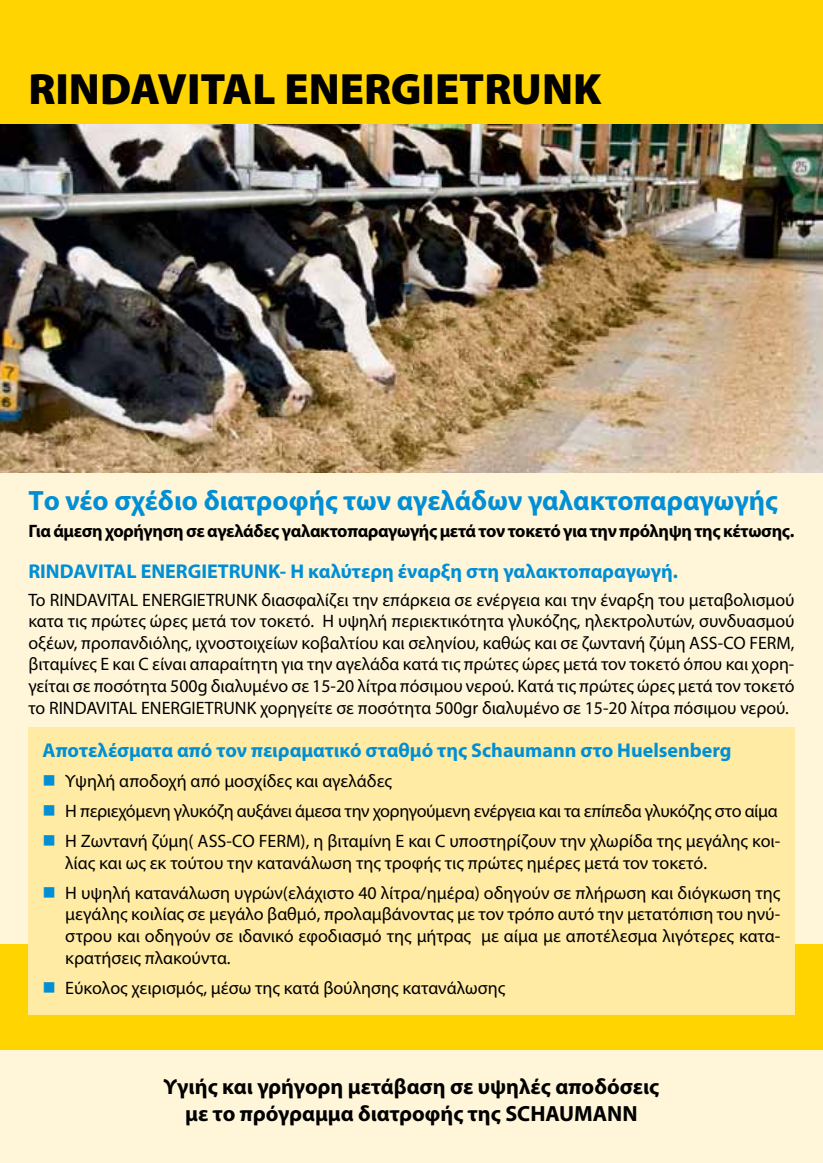
<style>
.page{position:relative;width:823px;height:1163px;background:#fff}
.page>*{position:absolute;margin:0;border:0;box-sizing:border-box;transform-origin:0 0}
.t1{font:900 44px "Myriad Pro";color:#000}
.t2{font:700 28px "Myriad Pro";color:#008fd5}
.t3{font:700 22px/26.4px "Myriad Pro";color:#000;text-align:center}
.t4{font:700 20px "Myriad Pro";color:#008fd5}
.t5{font:18px/21.6px "Myriad Pro";color:#000;text-align:justify}
.t6{font:18px "Myriad Pro";letter-spacing:-.02em;color:#000}
.t7{font:700 18px "Myriad Pro";letter-spacing:-.02em;color:#000}
.s1{color:#008fd5}
</style>
<div class="page">
<div style="left:0;top:72px;width:822px;height:1090px;background:#fff6d9"></div>
<img style="left:0;top:124px;width:822px;height:348px">
<div style="left:0;top:944px;width:822px;height:105px;background:#ffd400"></div>
<div style="left:0;top:0;width:822px;height:124px;background:#ffd400"></div>
<div style="left:29px;top:727px;width:765px;height:287px;background:#ffeba3"></div>
<h1 class="t1" style="left:28px;top:60px;width:574px">RINDAVITAL ENERGIETRUNK</h1>
<h2 class="t2" style="left:28px;top:482px;width:750px">Το νέο σχέδιο διατροφής των αγελάδων γαλακτοπαραγωγής</h2>
<p class="t7" style="left:28px;top:519px;width:767px">Για άμεση χορήγηση σε αγελάδες γαλακτοπαραγωγής μετά τον τοκετό για την πρόληψη της κέτωσης.</p>
<p class="t4" style="left:28px;top:558px;width:650px">RINDAVITAL ENERGIETRUNK- Η καλύτερη έναρξη στη γαλακτοπαραγωγή.</p>
<p class="t5" style="left:28px;top:588px;width:767px">To RINDAVITAL ENERGIETRUNK διασφαλίζει την επάρκεια σε ενέργεια και την έναρξη του μεταβολισμού κατα τις πρώτες ώρες μετά τον τοκετό. Η υψηλή περιεκτικότητα γλυκόζης, ηλεκτρολυτών, συνδυασμού οξέων, προπανδιόλης, ιχνοστοιχείων κοβαλτίου και σεληνίου, καθώς και σε ζωντανή ζύμη ASS-CO FERM, βιταμίνες Ε και C είναι απαραίτητη για την αγελάδα κατά τις πρώτες ώρες μετά τον τοκετό όπου και χορη&shy;γείται σε ποσότητα 500g διαλυμένο σε 15-20 λίτρα πόσιμου νερού. Κατά τις πρώτες ώρες μετά τον τοκετό το RINDAVITAL ENERGIETRUNK χορηγείτε σε ποσότητα 500gr διαλυμένο σε 15-20 λίτρα πόσιμου νερού.</p>
<p class="t4" style="left:43px;top:736px;width:690px">Αποτελέσματα από τον πειραματικό σταθμό της Schaumann στο Huelsenberg</p>
<p class="t5" style="left:43px;top:769px;width:351px"><span class="s1">■</span> Υψηλή αποδοχή από μοσχίδες και αγελάδες</p>
<p class="t6" style="left:43px;top:799px;width:736px"><span class="s1">■</span> Η περιεχόμενη γλυκόζη αυξάνει άμεσα την χορηγούμενη ενέργεια και τα επίπεδα γλυκόζης στο αίμα</p>
<p class="t5" style="left:65px;top:829px;width:716px;text-indent:-23px"><span class="s1">■</span> Η Ζωντανή ζύμη( ASS-CO FERM), η βιταμίνη Ε και C υποστηρίζουν την χλωρίδα της μεγάλης κοι&shy;λίας και ως εκ τούτου την κατανάλωση της τροφής τις πρώτες ημέρες μετά τον τοκετό.</p>
<p class="t5" style="left:65px;top:881px;width:716px;text-indent:-23px"><span class="s1">■</span> Η υψηλή κατανάλωση υγρών(ελάχιστο 40 λίτρα/ημέρα) οδηγούν σε πλήρωση και διόγκωση της μεγάλης κοιλίας σε μεγάλο βαθμό, προλαμβάνοντας με τον τρόπο αυτό την μετατόπιση του ηνύ&shy;στρου και οδηγούν σε ιδανικό εφοδιασμό της μήτρας με αίμα με αποτέλεσμα λιγότερες κατα&shy;κρατήσεις πλακούντα.</p>
<p class="t5" style="left:43px;top:976px;width:464px"><span class="s1">■</span> Εύκολος χειρισμός, μέσω της κατά βούλησης κατανάλωσης</p>
<p class="t3" style="left:163px;top:1072px;width:497px">Υγιής και γρήγορη μετάβαση σε υψηλές αποδόσεις με το πρόγραμμα διατροφής της SCHAUMANN</p>
</div>
